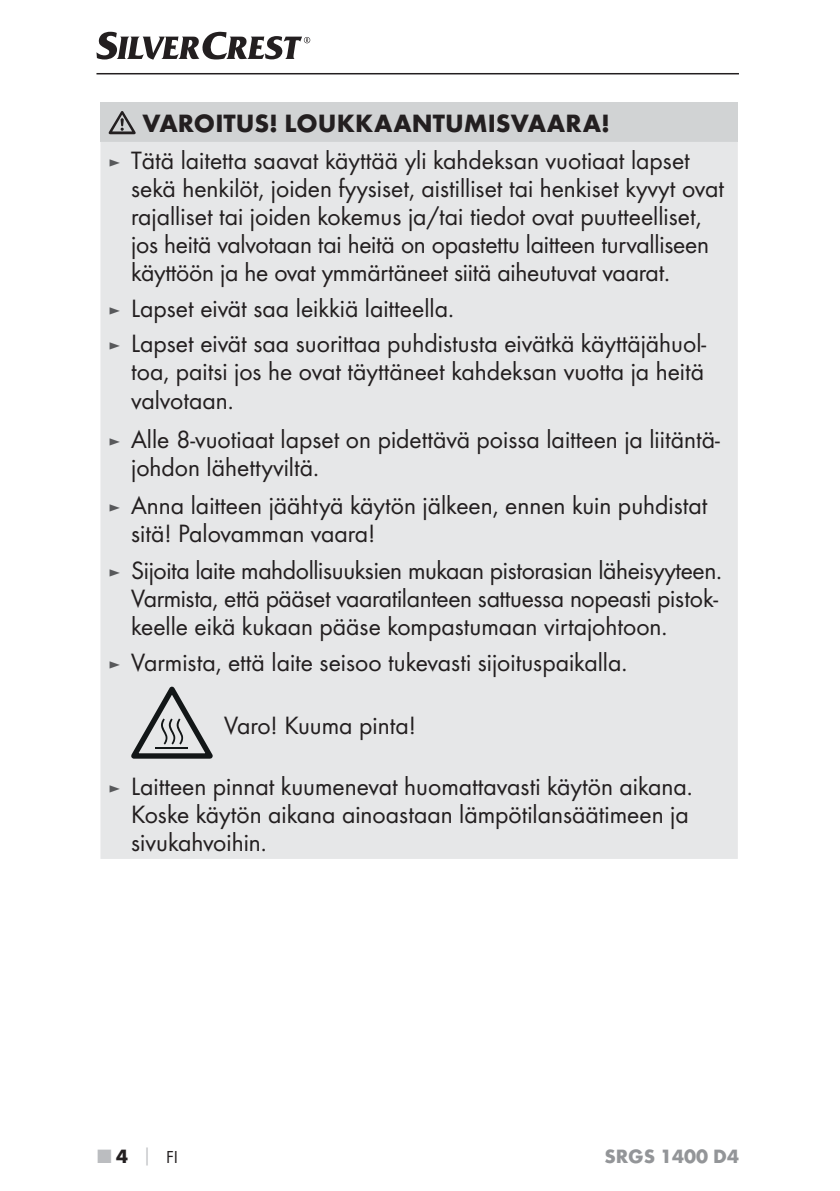
<style>
.page{position:relative;width:840px;height:1191px;background:#fff}
.page>*{position:absolute;margin:0;border:0;box-sizing:border-box;transform-origin:0 0}
.t1{font:26px/28px "Futura Boo";color:#231f20}
.t2{font:700 26px "Futura";color:#231f20}
.t3{font:700 20px "Futura";color:#939598}
.t4{font:18px "Futura Boo";color:#231f20}
.s1{font-size:18px;color:#58595b}
.s2{font-family:"Futura";font-weight:700;font-size:20px;color:#bbbdc0}
.s3{font-family:"Futura";font-weight:700;font-size:20px}
.s4{font-family:"Futura";font-weight:700;color:#bbbdc0}
</style>
<div class="page">
<hr style="left:96px;top:73px;width:642px;height:1px;background:#231f20">
<svg style="left:96px;top:32px;width:214px;height:28px"></svg>
<div style="left:100px;top:102px;width:637px;height:40px;background:#d1d3d4"></div>
<div style="left:100px;top:142px;width:637px;height:717px;background:#e6e7e8"></div>
<svg style="left:109px;top:111px;width:26px;height:23px"></svg>
<svg style="left:126px;top:678px;width:93px;height:85px;background:#bfc0c1"></svg>
<p class="t2" style="left:142px;top:113px;width:468px">VAROITUS! LOUKKAANTUMISVAARA!</p>
<p class="t1" style="left:131px;top:148px;width:594px;text-indent:-23px"><span class="s1">►</span> Tätä laitetta saavat käyttää yli kahdeksan vuotiaat lapset sekä henkilöt, joiden fyysiset, aistilliset tai henkiset kyvyt ovat rajalliset tai joiden kokemus ja/tai tiedot ovat puutteelliset, jos heitä valvotaan tai heitä on opastettu laitteen turvalliseen käyttöön ja he ovat ymmärtäneet siitä aiheutuvat vaarat.</p>
<p class="t1" style="left:108px;top:292px;width:599px;line-height:35.6px"><span class="s1">►</span> Lapset eivät saa leikkiä laitteella.<br><span class="s1">►</span> Lapset eivät saa suorittaa puhdistusta eivätkä käyttäjähuol-</p>
<p class="t1" style="left:131px;top:359px;width:574px">toa, paitsi jos he ovat täyttäneet kahdeksan vuotta ja heitä valvotaan.</p>
<p class="t1" style="left:131px;top:427px;width:589px;text-indent:-23px"><span class="s1">►</span> Alle 8-vuotiaat lapset on pidettävä poissa laitteen ja liitäntä&shy;johdon lähettyviltä.</p>
<p class="t1" style="left:131px;top:492px;width:577px;text-indent:-23px"><span class="s1">►</span> Anna laitteen jäähtyä käytön jälkeen, ennen kuin puhdistat sitä! Palovamman vaara!</p>
<p class="t1" style="left:131px;top:558px;width:592px;text-indent:-23px"><span class="s1">►</span> Sijoita laite mahdollisuuksien mukaan pistorasian läheisyyteen.<br>Varmista, että pääset vaaratilanteen sattuessa nopeasti pistok&shy;keelle eikä kukaan pääse kompastumaan virtajohtoon.</p>
<p class="t1" style="left:108px;top:649px;width:520px"><span class="s1">►</span> Varmista, että laite seisoo tukevasti sijoituspaikalla.</p>
<p class="t1" style="left:224px;top:712px;width:193px">Varo! Kuuma pinta!</p>
<p class="t1" style="left:131px;top:773px;width:562px;text-indent:-23px"><span class="s1">►</span> Laitteen pinnat kuumenevat huomattavasti käytön aikana.<br>Koske käytön aikana ainoastaan lämpötilansäätimeen ja sivukahvoihin.</p>
<p class="t4" style="left:98px;top:1148px;width:82px"><span class="s2">■</span> <span class="s3">4</span> <span class="s4">│</span> FI</p>
<p class="t3" style="left:604px;top:1148px;width:136px">SRGS 1400 D4</p>
</div>
